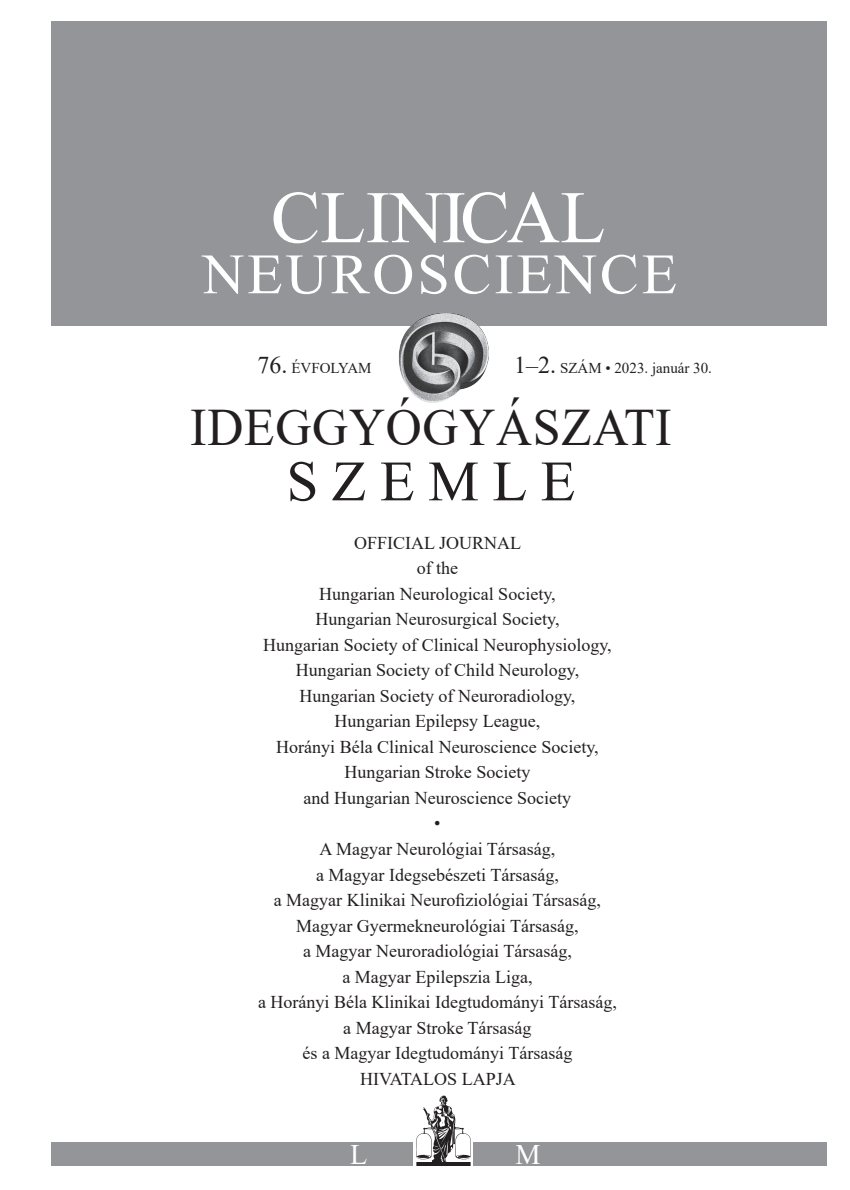
<style>
.page{position:relative;width:850px;height:1190px;background:#fff}
.page>*{position:absolute;margin:0;border:0;box-sizing:border-box;transform-origin:0 0}
.t1{font:73.95px "Times New Roman";color:#fff}
.t2{font:57px "Times New Roman";letter-spacing:.05em;color:#fff}
.t3{font:57px "Times New Roman";letter-spacing:.235em;color:#231f20}
.t4{font:52.5px "Times New Roman";letter-spacing:.015em;color:#231f20;scale:.95 1}
.t5{font:28.2px "Times New Roman";color:#fff}
.t6{font:18px/25.5px "Times New Roman";color:#231f20;text-align:center}
.t7{font:15px "Times New Roman";color:#231f20}
.s1{font-size:24px}
</style>
<div class="page">
<div style="left:51px;top:1142px;width:775px;height:23px;background:#939598"></div>
<div style="left:51px;top:21px;width:775px;height:304px;background:#939598"></div>
<img style="left:395px;top:313px;width:100px;height:90px">
<div style="left:413px;top:1094px;width:60px;height:71px;background:#fff"></div>
<img style="left:417px;top:1095px;width:53px;height:70px">
<h1 class="t1" style="left:271px;top:165px;width:336px">CLINICAL</h1>
<h2 class="t2" style="left:202px;top:234px;width:476px">NEUROSCIENCE</h2>
<p class="t7" style="left:257px;top:357px;width:115px"><span class="s1">76.</span> ÉVFOLYAM</p>
<p class="t7" style="left:514px;top:357px;width:199px"><span class="s1">1–2.</span> SZÁM • 2023. január 30.</p>
<h3 class="t4" style="left:190px;top:390px;width:508px">IDEGGYÓGYÁSZATI</h3>
<h2 class="t3" style="left:286px;top:441px;width:290px">SZEMLE</h2>
<p class="t6" style="left:258px;top:529px;width:360px">OFFICIAL JOURNAL<br>of the<br>Hungarian Neurological Society,<br>Hungarian Neurosurgical Society,<br>Hungarian Society of Clinical Neurophysiology,<br>Hungarian Society of Child Neurology,<br>Hungarian Society of Neuroradiology,<br>Hungarian Epilepsy League,<br>Horányi Béla Clinical Neuroscience Society,<br>Hungarian Stroke Society<br>and Hungarian Neuroscience Society<br>•<br>A Magyar Neurológiai Társaság,<br>a Magyar Idegsebészeti Társaság,<br>a Magyar Klinikai Neurofiziológiai Társaság,<br>Magyar Gyermekneurológiai Társaság,<br>a Magyar Neuroradiológiai Társaság,<br>a Magyar Epilepszia Liga,<br>a Horányi Béla Klinikai Idegtudományi Társaság, a Magyar Stroke Társaság<br>és a Magyar Idegtudományi Társaság<br>HIVATALOS LAPJA</p>
<h3 class="t5" style="left:350px;top:1134px;width:19px">L</h3>
<h3 class="t5" style="left:515px;top:1134px;width:27px">M</h3>
</div>
